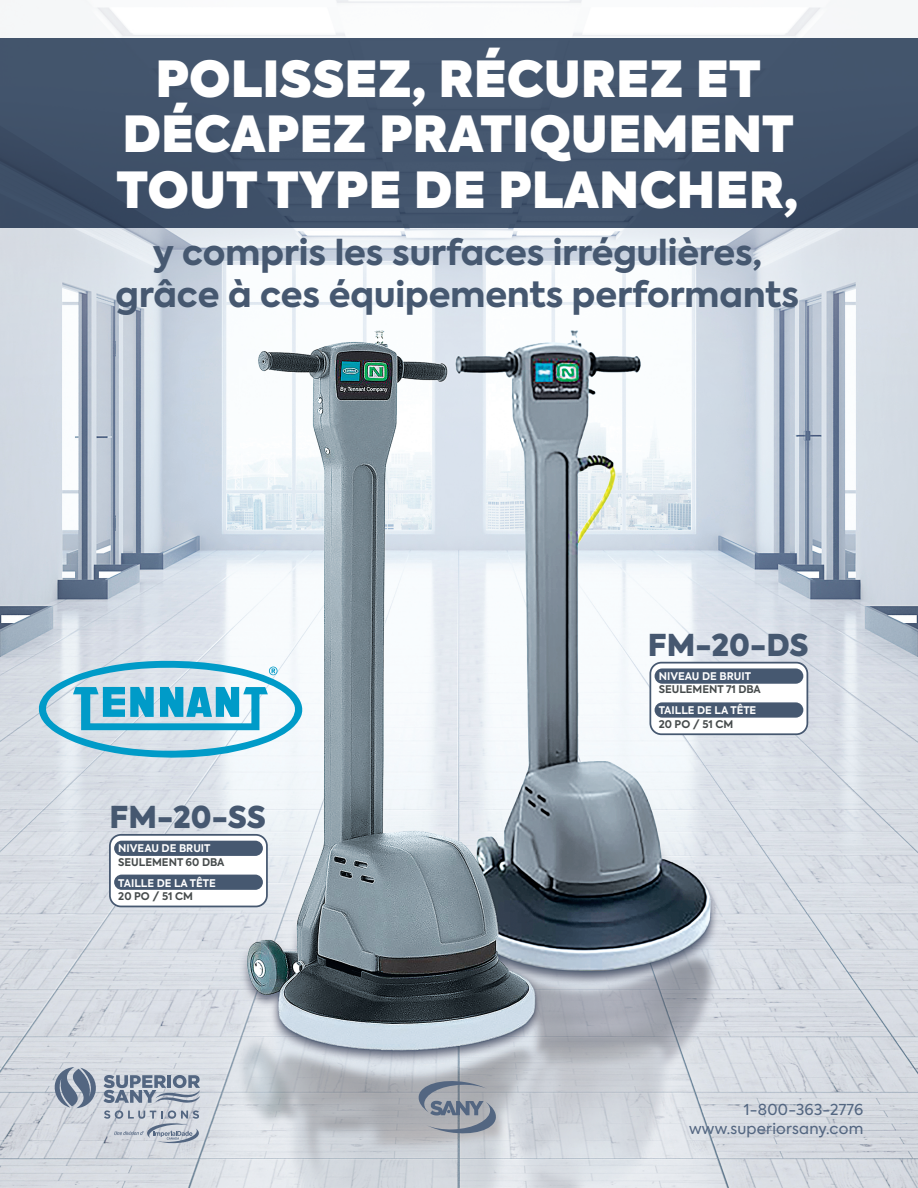
<style>
.page{position:relative;width:918px;height:1188px;background:#fff}
.page>*{position:absolute;margin:0;border:0;box-sizing:border-box;transform-origin:0 0}
.t1{font:800 49.5px/55.5px "Axiforma";color:#fff;text-align:center}
.t2{font:800 34.5px/42px "Axiforma";color:#465870;text-align:center}
.t3{font:900 30px "Axiforma";color:#465870}
.t4{font:15px "Axiforma";letter-spacing:.015em;color:#536681}
.t5{font:700 10.5px/13.5px "Axiforma";color:#464b4c}
.t6{font:700 10.5px/13.5px "Axiforma";color:#fff}
.s1{color:#fff}
.s2{color:#464b4c}
</style>
<div class="page">
<img style="left:0;top:0;width:918px;height:1188px">
<svg style="left:649px;top:662px;width:159px;height:73px"></svg>
<div style="left:655px;top:702px;width:148px;height:16px;background:#465870;border-radius:8px"></div>
<div style="left:655px;top:668px;width:148px;height:16px;background:#465870;border-radius:8px"></div>
<svg style="left:109px;top:834px;width:159px;height:73px"></svg>
<div style="left:114px;top:875px;width:149px;height:15px;background:#465870;border-radius:8px"></div>
<div style="left:114px;top:841px;width:149px;height:15px;background:#465870;border-radius:8px"></div>
<svg style="left:418px;top:1078px;width:79px;height:58px"></svg>
<svg style="left:103px;top:1075px;width:97px;height:28px"></svg>
<svg style="left:53px;top:1067px;width:44px;height:41px"></svg>
<svg style="left:104px;top:1110px;width:95px;height:33px"></svg>
<div style="left:0;top:38px;width:918px;height:189px;background:#465870"></div>
<svg style="left:36px;top:660px;width:268px;height:101px"></svg>
<p class="t1" style="left:117px;top:52px;width:683px">POLISSEZ, RÉCUREZ ET<br>DÉCAPEZ PRATIQUEMENT<br>TOUT TYPE DE PLANCHER,</p>
<p class="t2" style="left:116px;top:232px;width:685px">y compris les surfaces irrégulières, grâce à ces équipements performants</p>
<p class="t3" style="left:648px;top:624px;width:162px">FM-20-DS</p>
<p class="t3" style="left:110px;top:796px;width:158px">FM-20-SS</p>
<p class="t5" style="left:118px;top:842px;width:108px"><span class="s1">NIVEAU DE BRUIT<br></span>SEULEMENT 60 DBA</p>
<p class="t6" style="left:118px;top:876px;width:99px">TAILLE DE LA TÊTE<br><span class="s2">20 PO / 51 CM</span></p>
<p class="t5" style="left:659px;top:670px;width:104px"><span class="s1">NIVEAU DE BRUIT<br></span>SEULEMENT 71 DBA</p>
<p class="t6" style="left:659px;top:704px;width:99px">TAILLE DE LA TÊTE<br><span class="s2">20 PO / 51 CM</span></p>
<p class="t4" style="left:744px;top:1100px;width:121px">1-800-363-2776</p>
<p class="t4" style="left:689px;top:1119px;width:176px">www.superiorsany.com</p>
</div>
